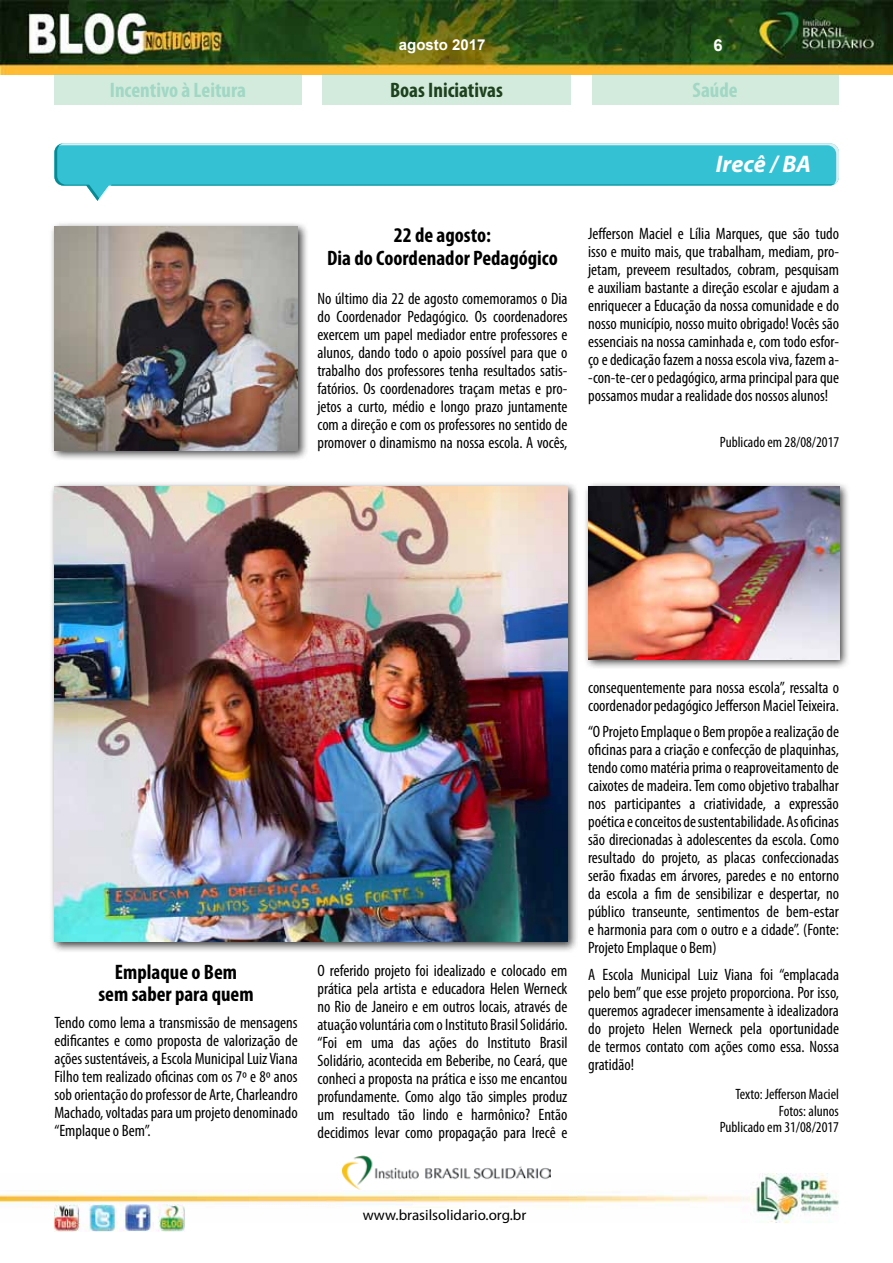
<style>
.page{position:relative;width:893px;height:1263px;background:#fff}
.page>*{position:absolute;margin:0;border:0;box-sizing:border-box;transform-origin:0 0}
.t1{font:italic 700 24px "Myriad Pro";color:#fff}
.t2{font:700 condensed 21px/22.5px "Myriad Pro";color:#000;text-align:center}
.t3{font:700 condensed 21px "Myriad Pro";color:#a0d7c5}
.t4{font:700 condensed 21px "Myriad Pro";color:#1e421e}
.t5{font:condensed 16.5px/18px "Myriad Pro";color:#000;text-align:justify}
.t6{font:700 16.5px "Arial";color:#fff}
.t7{font:condensed 15px/16.5px "Myriad Pro";color:#000;text-align:right}
.t8{font:15px "Myriad Pro";color:#000}
.t9{font:700 15px "Arial";color:#fff}
</style>
<div class="page">
<img style="left:0;top:0;width:893px;height:75px">
<img style="left:0;top:1173px;width:839px;height:49px">
<img style="left:54px;top:1205px;width:130px;height:26px">
<img style="left:342px;top:1155px;width:208px;height:34px">
<div style="left:583px;top:482px;width:267px;height:188px;background:#000;opacity:.75"></div>
<img style="left:588px;top:487px;width:251px;height:172px">
<div style="left:49px;top:482px;width:529px;height:471px;background:#000;opacity:.75"></div>
<img style="left:54px;top:487px;width:513px;height:455px">
<div style="left:322px;top:75px;width:249px;height:30px;background:#d3ebdc"></div>
<div style="left:592px;top:75px;width:247px;height:30px;background:#d3ebdc"></div>
<div style="left:54px;top:75px;width:248px;height:30px;background:#d3ebdc"></div>
<svg style="left:59px;top:143px;width:780px;height:58px;fill:#35c1d4"></svg>
<div style="left:49px;top:221px;width:260px;height:241px;background:#000;opacity:.75"></div>
<img style="left:54px;top:227px;width:244px;height:223px">
<p class="t9" style="left:399px;top:34px;width:88px">agosto 2017</p>
<p class="t6" style="left:713px;top:34px;width:11px">6</p>
<p class="t3" style="left:110px;top:77px;width:138px">Incentivo à Leitura</p>
<p class="t4" style="left:390px;top:77px;width:114px">Boas Iniciativas</p>
<p class="t3" style="left:692px;top:77px;width:47px">Saúde</p>
<h1 class="t1" style="left:716px;top:148px;width:97px">Irecê / BA</h1>
<p class="t2" style="left:327px;top:224px;width:232px">22 de agosto:<br>Dia do Coordenador Pedagógico</p>
<p class="t5" style="left:317px;top:289px;width:252px">No último dia 22 de agosto comemoramos o Dia do Coordenador Pedagógico. Os coordenadores exercem um papel mediador entre professores e alunos, dando todo o apoio possível para que o trabalho dos professores tenha resultados satis&shy;fatórios. Os coordenadores traçam metas e pro&shy;jetos a curto, médio e longo prazo juntamente com a direção e com os professores no sentido de promover o dinamismo na nossa escola. A vocês,</p>
<p class="t5" style="left:588px;top:224px;width:253px">Jefferson Maciel e Lília Marques, que são tudo isso e muito mais, que trabalham, mediam, pro&shy;jetam, preveem resultados, cobram, pesquisam e auxiliam bastante a direção escolar e ajudam a enriquecer a Educação da nossa comunidade e do nosso município, nosso muito obrigado! Vocês são essenciais na nossa caminhada e, com todo esfor&shy;ço e dedicação fazem a nossa escola viva, fazem a--con-te-cer o pedagógico, arma principal para que possamos mudar a realidade dos nossos alunos!</p>
<p class="t7" style="left:720px;top:434px;width:121px">Publicado em 28/08/2017</p>
<p class="t2" style="left:98px;top:960px;width:157px">Emplaque o Bem sem saber para quem</p>
<p class="t5" style="left:54px;top:1013px;width:245px">Tendo como lema a transmissão de mensagens edificantes e como proposta de valorização de ações sustentáveis, a Escola Municipal Luiz Viana Filho tem realizado oficinas com os 7º e 8º anos sob orientação do professor de Arte, Charleandro Machado, voltadas para um projeto denominado “Emplaque o Bem”.</p>
<p class="t5" style="left:317px;top:961px;width:252px">O referido projeto foi idealizado e colocado em prática pela artista e educadora Helen Werneck no Rio de Janeiro e em outros locais, através de atuação voluntária com o Instituto Brasil Solidário. “Foi em uma das ações do Instituto Brasil Solidário, acontecida em Beberibe, no Ceará, que conheci a proposta na prática e isso me encantou profundamente. Como algo tão simples produz um resultado tão lindo e harmônico? Então decidimos levar como propagação para Irecê e</p>
<p class="t5" style="left:588px;top:678px;width:252px">consequentemente para nossa escola”, ressalta o coordenador pedagógico Jefferson Maciel Teixeira.</p>
<p class="t5" style="left:588px;top:723px;width:252px">“O Projeto Emplaque o Bem propõe a realização de oficinas para a criação e confecção de plaquinhas, tendo como matéria prima o reaproveitamento de caixotes de madeira. Tem como objetivo trabalhar nos participantes a criatividade, a expressão poética e conceitos de sustentabilidade. As oficinas são direcionadas à adolescentes da escola. Como resultado do projeto, as placas confeccionadas serão fixadas em árvores, paredes e no entorno da escola a fim de sensibilizar e despertar, no público transeunte, sentimentos de bem-estar e harmonia para com o outro e a cidade”. (Fonte:<br>Projeto Emplaque o Bem)</p>
<p class="t5" style="left:588px;top:965px;width:252px">A Escola Municipal Luiz Viana foi “emplacada pelo bem” que esse projeto proporciona. Por isso, queremos agradecer imensamente à idealizadora do projeto Helen Werneck pela oportunidade de termos contato com ações como essa. Nossa gratidão!</p>
<p class="t7" style="left:720px;top:1086px;width:121px">Texto: Jefferson Maciel<br>Fotos: alunos<br>Publicado em 31/08/2017</p>
<p class="t8" style="left:363px;top:1206px;width:165px">www.brasilsolidario.org.br</p>
</div>
